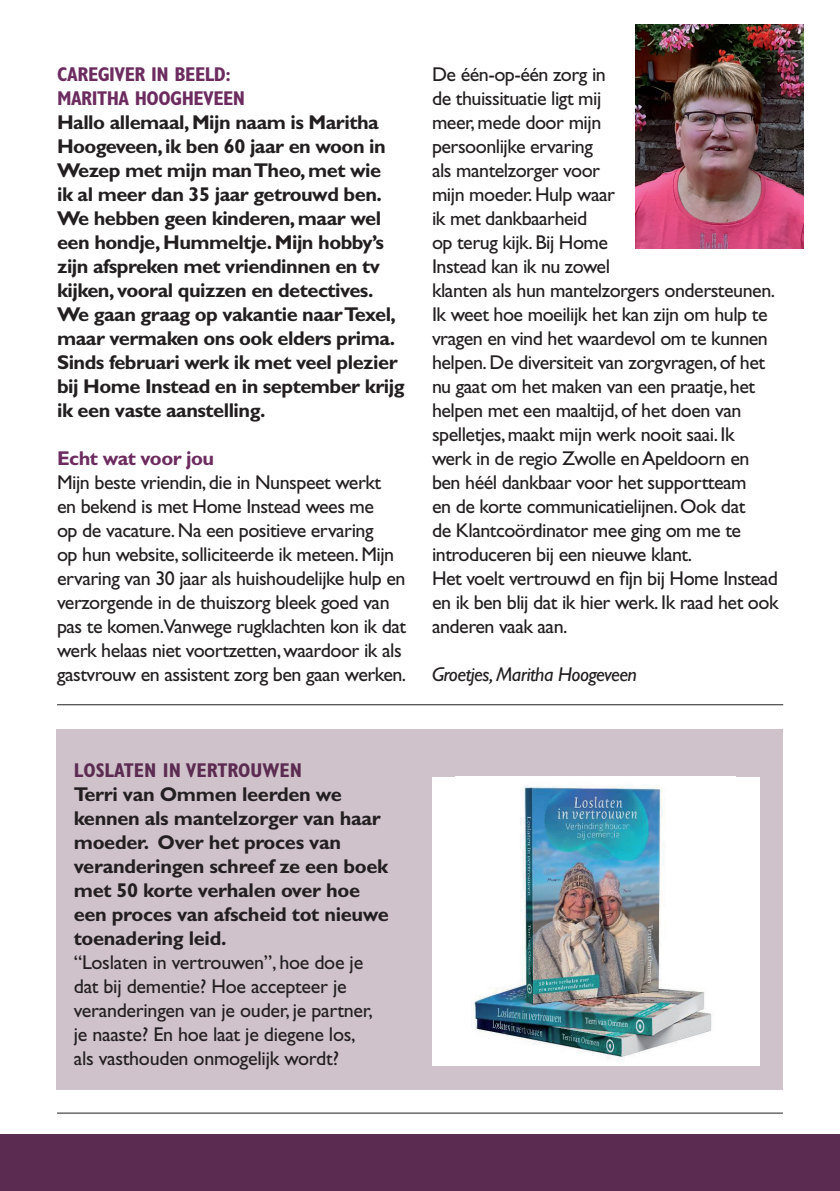
<style>
.page{position:relative;width:840px;height:1191px;background:#fff}
.page>*{position:absolute;margin:0;border:0;box-sizing:border-box;transform-origin:0 0}
.t1{font:20px/24px "Gill Sans Std";letter-spacing:-.025em;color:#231f20}
.t2{font:700 20px/24px "Gill Sans Std";letter-spacing:-.025em;color:#231f20}
.t3{font:700 condensed 20px/24px "Gill Sans Std";letter-spacing:-.025em;color:#6d2c5f}
.t4{font:italic 20px "Gill Sans Std";letter-spacing:-.025em;color:#231f20}
.t5{font:700 condensed 20px "Gill Sans Std";color:#5c2b51}
.t6{font:700 20px "Gill Sans Std";letter-spacing:-.025em;color:#6d2c5f}
</style>
<div class="page">
<div style="left:57px;top:729px;width:725px;height:360px;background:#cfc2cb"></div>
<div style="left:0;top:1134px;width:839px;height:57px;background:#5c2b51"></div>
<hr style="left:57px;top:1112px;width:725px;height:1px;background:#231f20">
<hr style="left:57px;top:704px;width:725px;height:1px;background:#231f20">
<img style="left:635px;top:24px;width:168px;height:224px">
<div style="left:432px;top:777px;width:326px;height:288px;background:#fff"></div>
<img style="left:471px;top:785px;width:241px;height:276px">
<p class="t3" style="left:57px;top:62px;width:189px">CAREGIVER IN BEELD:<br>MARITHA HOOGHEVEEN</p>
<p class="t2" style="left:57px;top:110px;width:349px">Hallo allemaal, Mijn naam is Maritha Hoogeveen, ik ben 60 jaar en woon in Wezep met mijn man Theo, met wie<br>ik al meer dan 35 jaar getrouwd ben.<br>We hebben geen kinderen, maar wel een hondje, Hummeltje. Mijn hobby’s zijn afspreken met vriendinnen en tv kijken, vooral quizzen en detectives.<br>We gaan graag op vakantie naar Texel, maar vermaken ons ook elders prima.<br>Sinds februari werk ik met veel plezier bij Home Instead en in september krijg ik een vaste aanstelling.</p>
<p class="t6" style="left:57px;top:446px;width:158px">Echt wat voor jou</p>
<p class="t1" style="left:57px;top:470px;width:350px">Mijn beste vriendin, die in Nunspeet werkt<br>en bekend is met Home Instead wees me<br>op de vacature. Na een positieve ervaring<br>op hun website, solliciteerde ik meteen. Mijn ervaring van 30 jaar als huishoudelijke hulp en verzorgende in de thuiszorg bleek goed van pas te komen.Vanwege rugklachten kon ik dat werk helaas niet voortzetten, waardoor ik als gastvrouw en assistent zorg ben gaan werken.</p>
<p class="t1" style="left:432px;top:62px;width:348px">De één-op-één zorg in<br>de thuissituatie ligt mij<br>meer, mede door mijn<br>persoonlijke ervaring<br>als mantelzorger voor<br>mijn moeder. Hulp waar<br>ik met dankbaarheid<br>op terug kijk. Bij Home<br>Instead kan ik nu zowel<br>klanten als hun mantelzorgers ondersteunen.<br>Ik weet hoe moeilijk het kan zijn om hulp te vragen en vind het waardevol om te kunnen helpen. De diversiteit van zorgvragen, of het nu gaat om het maken van een praatje, het helpen met een maaltijd, of het doen van spelletjes, maakt mijn werk nooit saai. Ik werk in de regio Zwolle en Apeldoorn en ben héél dankbaar voor het supportteam<br>en de korte communicatielijnen. Ook dat<br>de Klantcoördinator mee ging om me te introduceren bij een nieuwe klant.<br>Het voelt vertrouwd en fijn bij Home Instead en ik ben blij dat ik hier werk. Ik raad het ook anderen vaak aan.</p>
<p class="t4" style="left:432px;top:663px;width:206px">Groetjes, Maritha Hoogeveen</p>
<p class="t5" style="left:74px;top:758px;width:230px">LOSLATEN IN VERTROUWEN</p>
<p class="t2" style="left:74px;top:782px;width:316px">Terri van Ommen leerden we kennen als mantelzorger van haar moeder. Over het proces van veranderingen schreef ze een boek met 50 korte verhalen over hoe een proces van afscheid tot nieuwe toenadering leid.</p>
<p class="t1" style="left:74px;top:950px;width:300px">“Loslaten in vertrouwen”, hoe doe je dat bij dementie? Hoe accepteer je veranderingen van je ouder, je partner, je naaste? En hoe laat je diegene los, als vasthouden onmogelijk wordt?</p>
</div>
